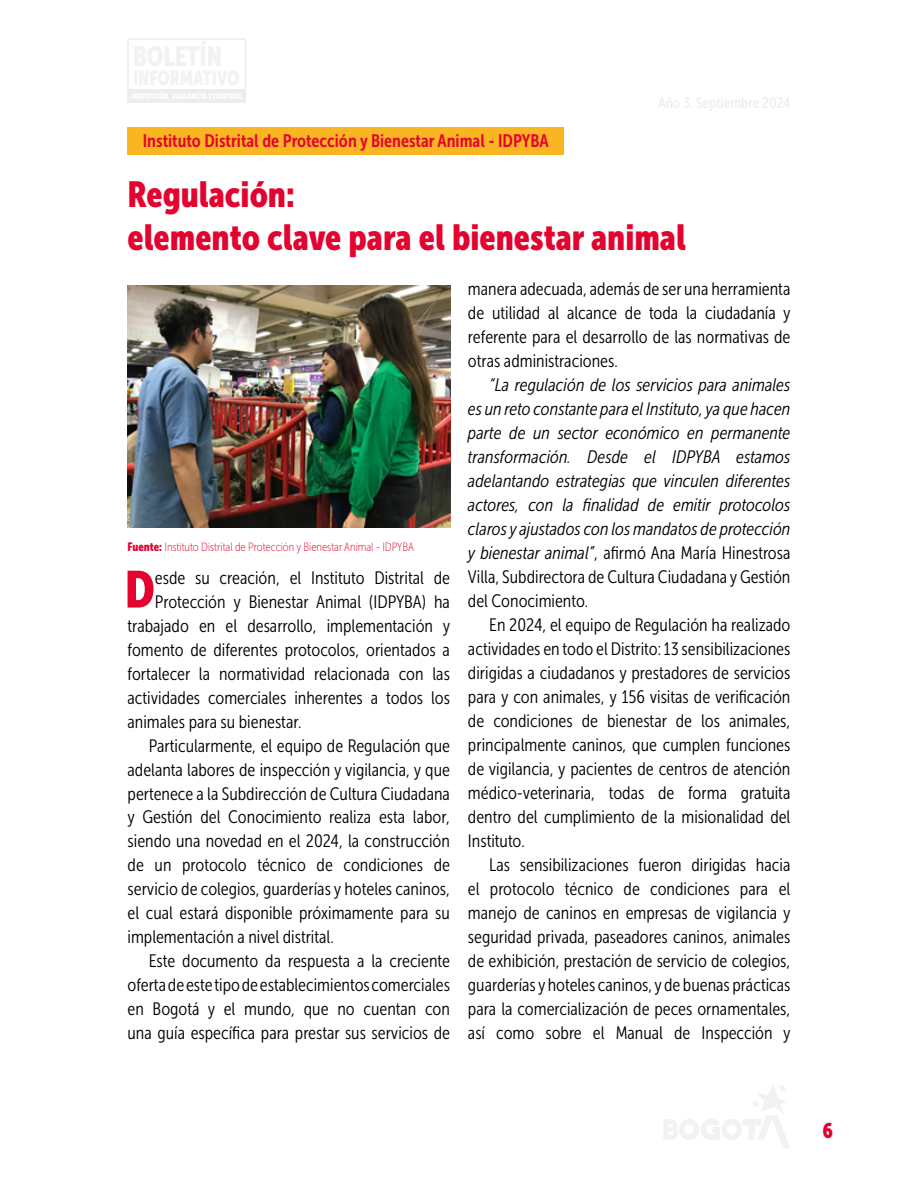
<style>
.page{position:relative;width:918px;height:1188px;background:#fff}
.page>*{position:absolute;margin:0;border:0;box-sizing:border-box;transform-origin:0 0}
.t1{font:51.6px "Museo Sans Cond 900";color:#e3032e}
.t2{font:36px/43.2px "Museo Sans Cond 900";color:#e3032e}
.t3{font:21px "Museo Sans Cond 900";color:#e3032e}
.t4{font:18px/24px "Museo Sans Cond 300";color:#000;text-align:justify}
.t5{font:italic 18px/24px "Museo Sans Cond 300";color:#000;text-align:justify}
.t6{font:18px "Museo Sans Cond 700";color:#e4032e}
.t7{font:12px "Museo Sans Cond 100";color:#e3032e}
.s1{font-family:"Museo Sans Cond 900"}
.s2{font-style:normal}
</style>
<div class="page">
<svg style="left:664px;top:1085px;width:126px;height:63px"></svg>
<div style="left:127px;top:38px;width:119px;height:65px;border:1px solid #ededed"></div>
<div style="left:128px;top:89px;width:118px;height:14px;background:#ededed"></div>
<div style="left:128px;top:128px;width:436px;height:27px;background:#fab522"></div>
<img style="left:128px;top:286px;width:322px;height:241px">
<p class="t6" style="left:143px;top:131px;width:407px">Instituto Distrital de Protección y Bienestar Animal - IDPYBA</p>
<h2 class="t2" style="left:128px;top:173px;width:560px">Regulación:<br>elemento clave para el bienestar animal</h2>
<p class="t7" style="left:127px;top:540px;width:288px"><span class="s1">Fuente:</span> Instituto Distrital de Protección y Bienestar Animal - IDPYBA</p>
<h1 class="t1" style="left:125px;top:560px;width:32px">D</h1>
<p class="t4" style="left:155px;top:566px;width:297px">esde su creación, el Instituto Distrital de</p>
<p class="t4" style="left:155px;top:590px;width:297px">Protección y Bienestar Animal (IDPYBA) ha</p>
<p class="t4" style="left:128px;top:614px;width:324px">trabajado en el desarrollo, implementación y</p>
<p class="t4" style="left:128px;top:638px;width:324px">fomento de diferentes protocolos, orientados a</p>
<p class="t4" style="left:128px;top:662px;width:324px">fortalecer la normatividad relacionada con las</p>
<p class="t4" style="left:128px;top:685px;width:324px">actividades comerciales inherentes a todos los</p>
<p class="t4" style="left:128px;top:709px;width:175px">animales para su bienestar.</p>
<p class="t4" style="left:149px;top:733px;width:303px">Particularmente, el equipo de Regulación que</p>
<p class="t4" style="left:128px;top:757px;width:324px">adelanta labores de inspección y vigilancia, y que</p>
<p class="t4" style="left:128px;top:781px;width:324px">pertenece a la Subdirección de Cultura Ciudadana</p>
<p class="t4" style="left:128px;top:805px;width:324px">y Gestión del Conocimiento realiza esta labor,</p>
<p class="t4" style="left:128px;top:829px;width:324px">siendo una novedad en el 2024, la construcción</p>
<p class="t4" style="left:128px;top:853px;width:324px">de un protocolo técnico de condiciones de</p>
<p class="t4" style="left:128px;top:877px;width:324px">servicio de colegios, guarderías y hoteles caninos,</p>
<p class="t4" style="left:128px;top:901px;width:324px">el cual estará disponible próximamente para su</p>
<p class="t4" style="left:128px;top:925px;width:208px">implementación a nivel distrital.</p>
<p class="t4" style="left:149px;top:949px;width:303px">Este documento da respuesta a la creciente</p>
<p class="t4" style="left:128px;top:973px;width:324px">oferta de este tipo de establecimientos comerciales</p>
<p class="t4" style="left:128px;top:997px;width:324px">en Bogotá y el mundo, que no cuentan con</p>
<p class="t4" style="left:128px;top:1021px;width:324px">una guía específica para prestar sus servicios de</p>
<p class="t4" style="left:468px;top:277px;width:324px">manera adecuada, además de ser una herramienta de utilidad al alcance de toda la ciudadanía y referente para el desarrollo de las normativas de otras administraciones.</p>
<p class="t5" style="left:468px;top:373px;width:324px;text-indent:21px">“La regulación de los servicios para animales es un reto constante para el Instituto, ya que hacen parte de un sector económico en permanente transformación. Desde el IDPYBA estamos adelantando estrategias que vinculen diferentes actores, con la finalidad de emitir protocolos claros y ajustados con los mandatos de protección y bienestar animal”<span class="s2">, afirmó Ana María Hinestrosa Villa, Subdirectora de Cultura Ciudadana y Gestión del Conocimiento.</span></p>
<p class="t4" style="left:468px;top:613px;width:324px;text-indent:21px">En 2024, el equipo de Regulación ha realizado actividades en todo el Distrito: 13 sensibilizaciones dirigidas a ciudadanos y prestadores de servicios para y con animales, y 156 visitas de verificación de condiciones de bienestar de los animales, principalmente caninos, que cumplen funciones de vigilancia, y pacientes de centros de atención médico-veterinaria, todas de forma gratuita dentro del cumplimiento de la misionalidad del Instituto.</p>
<p class="t4" style="left:468px;top:853px;width:324px;text-indent:21px">Las sensibilizaciones fueron dirigidas hacia el protocolo técnico de condiciones para el manejo de caninos en empresas de vigilancia y seguridad privada, paseadores caninos, animales de exhibición, prestación de servicio de colegios, guarderías y hoteles caninos, y de buenas prácticas para la comercialización de peces ornamentales, así como sobre el Manual de Inspección y</p>
<p class="t3" style="left:822px;top:1119px;width:12px">6</p>
</div>
